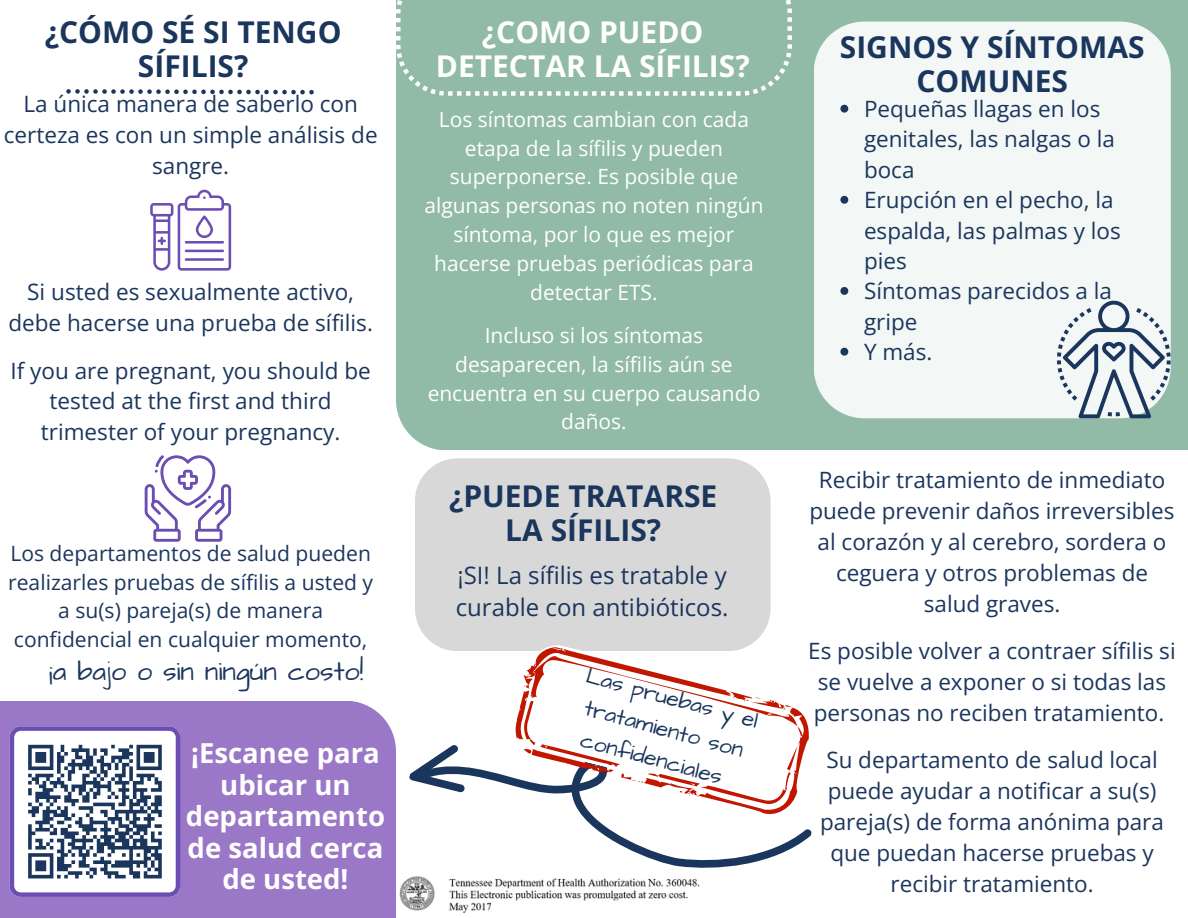
<style>
.page{position:relative;width:1188px;height:918px;background:#fff}
.page>*{position:absolute;margin:0;border:0;box-sizing:border-box;transform-origin:0 0}
.t1{font:700 30px/33.8px "Open Sans";color:#1b365d;text-align:center}
.t2{font:700 30px/33.8px "Open Sans";color:#fff;text-align:center}
.t3{font:700 27.45px/31.5px "Open Sans";color:#fff;text-align:center}
.t4{font:27px "Architects Daughter";color:#1b365d}
.t5{font:24px/32.7px "Open Sans";color:#1b365d}
.t6{font:22.5px/31px "Open Sans";color:#1b365d;text-align:center}
.t7{font:22.5px/31.5px "Architects Daughter";color:#1b365d}
.t8{font:21.15px/28.5px "Open Sans";color:#1b365d;text-align:center}
.t9{font:21px/29px "Open Sans";color:#fff;text-align:center}
</style>
<div class="page">
<div style="left:396px;top:0;width:792px;height:450px;background:#91baa7"></div>
<div style="left:396px;top:0;width:396px;height:96px;background:#91baa7"></div>
<div style="left:0;top:701px;width:396px;height:217px;background:#9a77c7"></div>
<svg style="left:10px;top:726px;width:170px;height:171px"></svg>
<svg style="left:66px;top:89px;width:248px;height:5px"></svg>
<div style="left:814px;top:22px;width:357px;height:396px;background:#f3f7f6"></div>
<svg style="left:840px;top:105px;width:8px;height:8px"></svg>
<svg style="left:840px;top:196px;width:8px;height:8px"></svg>
<svg style="left:840px;top:287px;width:8px;height:8px"></svg>
<svg style="left:840px;top:348px;width:8px;height:8px"></svg>
<svg style="left:1057px;top:301px;width:114px;height:117px"></svg>
<svg style="left:150px;top:190px;width:81px;height:81px"></svg>
<svg style="left:409px;top:772px;width:3px;height:9px"></svg>
<svg style="left:412px;top:745px;width:400px;height:123px"></svg>
<div style="left:415px;top:458px;width:355px;height:193px;background:#d8d8d8"></div>
<svg style="left:145px;top:455px;width:86px;height:87px"></svg>
<svg style="left:515px;top:645px;width:295px;height:173px"></svg>
<img style="left:399px;top:876px;width:301px;height:37px">
<p class="t1" style="left:45px;top:14px;width:298px">¿CÓMO SÉ SI TENGO<br>SÍFILIS?</p>
<p class="t2" style="left:436px;top:14px;width:315px">¿COMO PUEDO<br>DETECTAR LA SÍFILIS?</p>
<p class="t9" style="left:424px;top:104px;width:341px">Los síntomas cambian con cada etapa de la sífilis y pueden superponerse. Es posible que algunas personas no noten ningún síntoma, por lo que es mejor hacerse pruebas periódicas para detectar ETS.</p>
<h1 class="t9" style="left:428px;top:320px;width:334px">Incluso si los síntomas desaparecen, la sífilis aún se encuentra en su cuerpo causando daños.</h1>
<p class="t6" style="left:4px;top:88px;width:375px;line-height:30.6px">La única manera de saberlo con certeza es con un simple análisis de sangre.</p>
<p class="t6" style="left:8px;top:276px;width:366px;line-height:30.6px">Si usted es sexualmente activo, debe hacerse una prueba de sífilis.</p>
<p class="t6" style="left:10px;top:355px;width:362px;line-height:30.6px">If you are pregnant, you should be tested at the first and third trimester of your pregnancy.</p>
<h3 class="t8" style="left:8px;top:539px;width:366px">Los departamentos de salud pueden realizarles pruebas de sífilis a usted y a su(s) pareja(s) de manera confidencial en cualquier momento,</h3>
<h4 class="t4" style="left:49px;top:653px;width:316px">¡a bajo o sin ningún costo!</h4>
<p class="t3" style="left:186px;top:737px;width:201px">¡Escanee para ubicar un departamento de salud cerca de usted!</p>
<p class="t1" style="left:449px;top:479px;width:270px">¿PUEDE TRATARSE<br>LA SÍFILIS?</p>
<p class="t5" style="left:456px;top:558px;width:274px">¡SI! La sífilis es tratable y curable con antibióticos.</p>
<p class="t7" style="left:591px;top:661px;width:179px;rotate:15deg">Las pruebas y el tratamiento son confidenciales</p>
<h1 class="t1" style="left:840px;top:30px;width:306px">SIGNOS Y SÍNTOMAS<br>COMUNES</h1>
<h1 class="t6" style="left:864px;top:93px;width:252px;line-height:30.3px;text-align:left">Pequeñas llagas en los genitales, las nalgas o la boca</h1>
<h4 class="t6" style="left:864px;top:184px;width:258px;line-height:30.3px;text-align:left">Erupción en el pecho, la espalda, las palmas y los pies</h4>
<h4 class="t6" style="left:864px;top:275px;width:250px;line-height:30.3px;text-align:left">Síntomas parecidos a la gripe</h4>
<h4 class="t6" style="left:864px;top:336px;width:70px">Y más.</h4>
<h2 class="t6" style="left:809px;top:463px;width:367px">Recibir tratamiento de inmediato puede prevenir daños irreversibles al corazón y al cerebro, sordera o ceguera y otros problemas de salud graves.</h2>
<h1 class="t6" style="left:808px;top:634px;width:369px;text-align:left">Es posible volver a contraer sífilis si se vuelve a exponer o si todas las personas no reciben tratamiento.</h1>
<p class="t6" style="left:820px;top:743px;width:345px">Su departamento de salud local puede ayudar a notificar a su(s) pareja(s) de forma anónima para que puedan hacerse pruebas y recibir tratamiento.</p>
</div>
